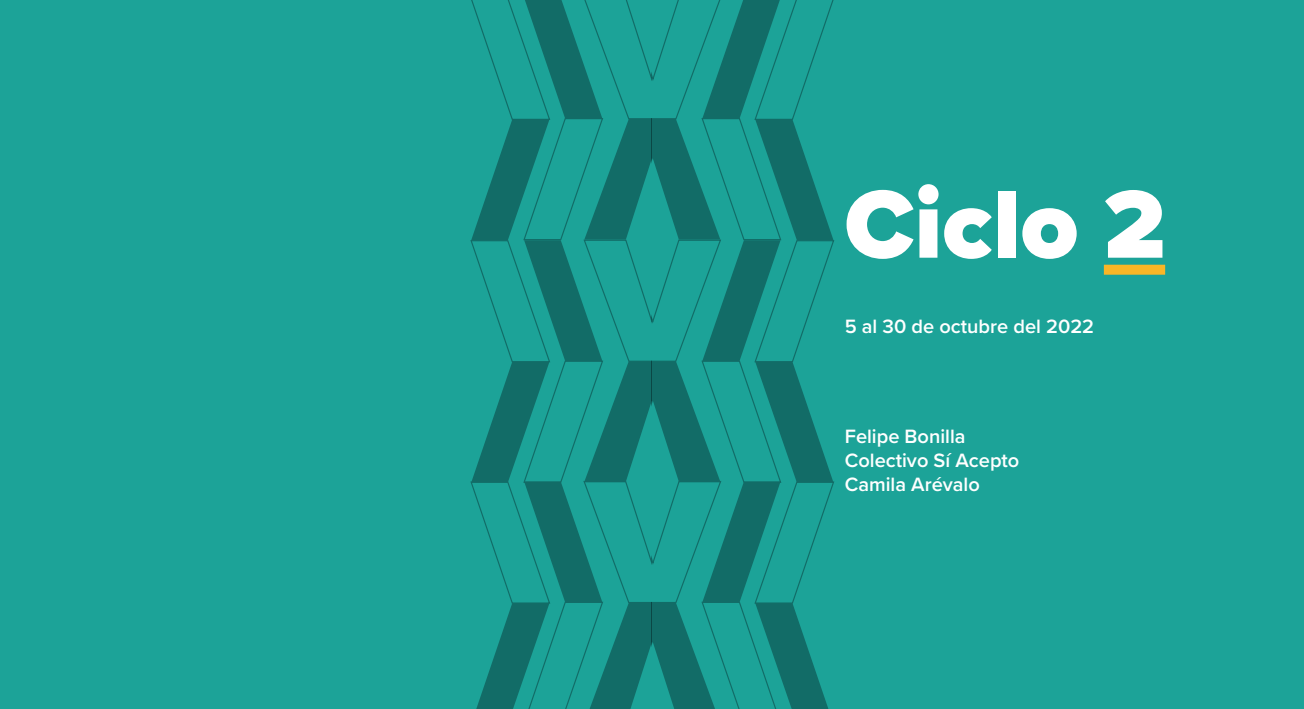
<style>
.page{position:relative;width:1304px;height:709px;background:#fff}
.page>*{position:absolute;margin:0;border:0;box-sizing:border-box;transform-origin:0 0}
.Nombre_ciclo{font:900 100px "Proxima Nova";color:#fff}
.Artistas{font:600 20px "Proxima Nova";color:#fff}
.Fecha_ciclo{font:600 20px "Proxima Nova";color:#fff}
</style>
<div class="page">
<div style="left:0;top:0;width:666px;height:709px;background:#1ca398"></div>
<div style="left:652px;top:0;width:652px;height:709px;background:#1ca398"></div>
<svg style="left:470px;top:0;width:364px;height:709px"></svg>
<div style="left:1104px;top:265px;width:61px;height:10px;background:#f9b626"></div>
<p class="Nombre_ciclo" style="left:845px;top:150px;width:322px">Ciclo 2</p>
<p class="Fecha_ciclo" style="left:845px;top:312px;width:251px">5 al 30 de octubre del 2022</p>
<p class="Artistas" style="left:845px;top:421px;width:122px">Felipe Bonilla</p>
<p class="Artistas" style="left:845px;top:445px;width:176px">Colectivo Sí Acepto</p>
<p class="Artistas" style="left:845px;top:469px;width:137px">Camila Arévalo</p>
</div>
